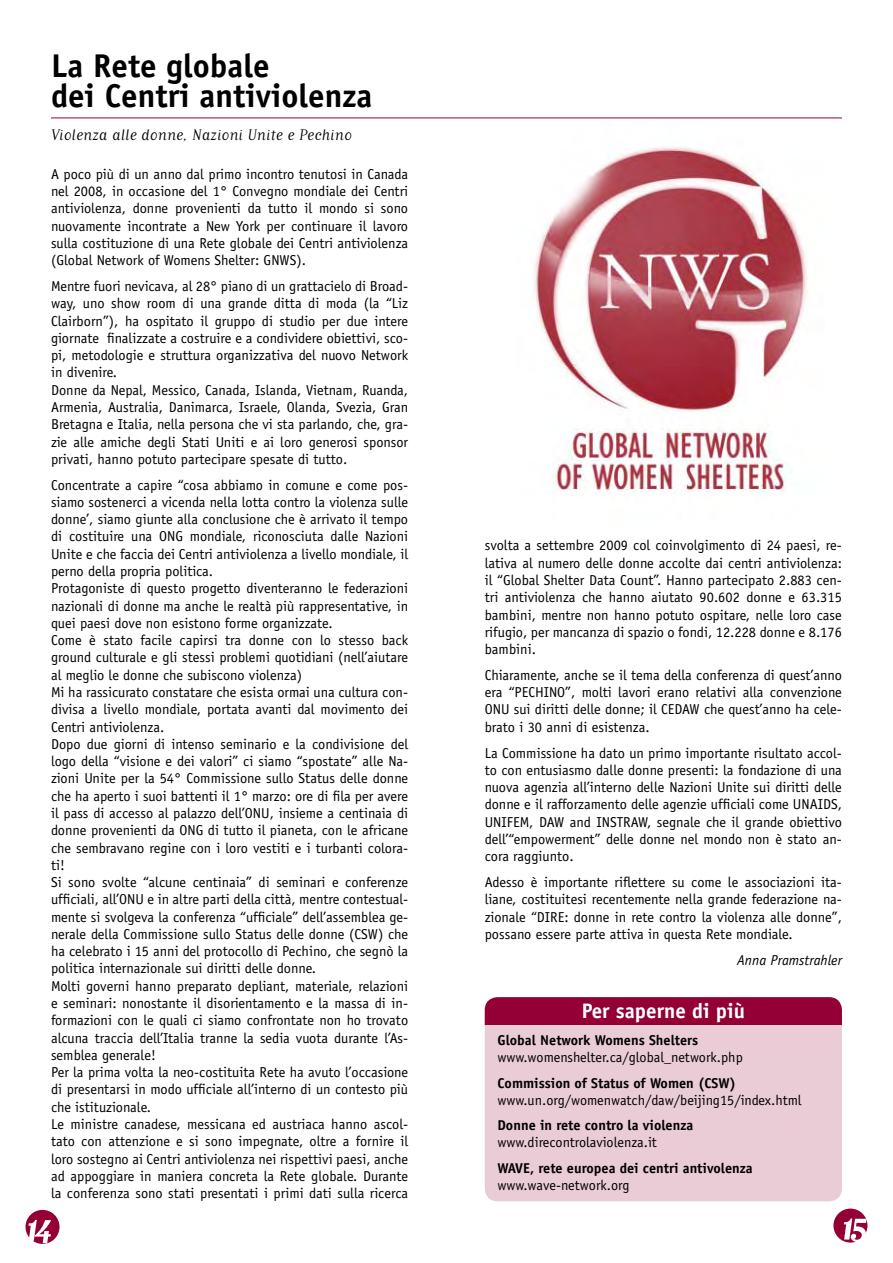
<style>
.page{position:relative;width:893px;height:1263px;background:#fff}
.page>*{position:absolute;margin:0;border:0;box-sizing:border-box;transform-origin:0 0}
.t1{font:700 33px/30px "Officina Sans";color:#000}
.t2{font:700 21px "Officina Sans";color:#fff}
.t3{font:18px "Matrix Script";color:#000}
.t4{font:14.4px/17.2px "Officina Sans";color:#000;text-align:justify}
.t5{font:italic 14.4px "Officina Sans";color:#000}
.t6{font:14.25px "Officina Sans";color:#000}
.t7{font:700 14.25px "Officina Sans";color:#000}
</style>
<div class="page">
<div style="left:485px;top:1025px;width:357px;height:176px;background:#eaccd7"></div>
<div style="left:485px;top:997px;width:357px;height:28px;background:#940035"></div>
<svg style="left:26px;top:1210px;width:34px;height:34px"></svg>
<div style="left:833px;top:1208px;width:34px;height:34px;background:#940035;border-radius:50%"></div>
<svg style="left:844px;top:1218px;width:23px;height:24px"></svg>
<img style="left:534px;top:146px;width:274px;height:346px">
<hr style="left:51px;top:118px;width:791px;height:1px;background:#940035">
<h1 class="t1" style="left:51px;top:50px;width:323px">La Rete globale<br>dei Centri antiviolenza</h1>
<p class="t3" style="left:51px;top:126px;width:302px">Violenza alle donne, Nazioni Unite e Pechino</p>
<p class="t4" style="left:51px;top:165px;width:359px">A poco più di un anno dal primo incontro tenutosi in Canada nel 2008, in occasione del 1° Convegno mondiale dei Centri antiviolenza, donne provenienti da tutto il mondo si sono nuovamente incontrate a New York per continuare il lavoro sulla costituzione di una Rete globale dei Centri antiviolenza (Global Network of Womens Shelter: GNWS).</p>
<p class="t4" style="left:51px;top:277px;width:359px;text-align:left">Mentre fuori nevicava, al 28° piano di un grattacielo di Broad&shy;way, uno show room di una grande ditta di moda (la “Liz Clairborn”), ha ospitato il gruppo di studio per due intere giornate finalizzate a costruire e a condividere obiettivi, sco&shy;pi, metodologie e struttura organizzativa del nuovo Network in divenire.<br>Donne da Nepal, Messico, Canada, Islanda, Vietnam, Ruanda, Armenia, Australia, Danimarca, Israele, Olanda, Svezia, Gran Bretagna e Italia, nella persona che vi sta parlando, che, gra&shy;zie alle amiche degli Stati Uniti e ai loro generosi sponsor privati, hanno potuto partecipare spesate di tutto.</p>
<p class="t4" style="left:51px;top:476px;width:359px;text-align:left">Concentrate a capire “cosa abbiamo in comune e come pos&shy;siamo sostenerci a vicenda nella lotta contro la violenza sulle donne’, siamo giunte alla conclusione che è arrivato il tempo di costituire una ONG mondiale, riconosciuta dalle Nazioni Unite e che faccia dei Centri antiviolenza a livello mondiale, il perno della propria politica.<br>Protagoniste di questo progetto diventeranno le federazioni nazionali di donne ma anche le realtà più rappresentative, in quei paesi dove non esistono forme organizzate.<br>Come è stato facile capirsi tra donne con lo stesso back ground culturale e gli stessi problemi quotidiani (nell’aiutare al meglio le donne che subiscono violenza)<br>Mi ha rassicurato constatare che esista ormai una cultura con&shy;divisa a livello mondiale, portata avanti dal movimento dei Centri antiviolenza.<br>Dopo due giorni di intenso seminario e la condivisione del logo della “visione e dei valori” ci siamo “spostate” alle Na&shy;zioni Unite per la 54° Commissione sullo Status delle donne che ha aperto i suoi battenti il 1° marzo: ore di fila per avere il pass di accesso al palazzo dell’ONU, insieme a centinaia di donne provenienti da ONG di tutto il pianeta, con le africane che sembravano regine con i loro vestiti e i turbanti colora&shy;ti!<br>Si sono svolte “alcune centinaia” di seminari e conferenze ufficiali, all’ONU e in altre parti della città, mentre contestual&shy;mente si svolgeva la conferenza “ufficiale” dell’assemblea ge&shy;nerale della Commissione sullo Status delle donne (CSW) che ha celebrato i 15 anni del protocollo di Pechino, che segnò la politica internazionale sui diritti delle donne.<br>Molti governi hanno preparato depliant, materiale, relazioni e seminari: nonostante il disorientamento e la massa di in&shy;formazioni con le quali ci siamo confrontate non ho trovato alcuna traccia dell’Italia tranne la sedia vuota durante l’As&shy;semblea generale!<br>Per la prima volta la neo-costituita Rete ha avuto l’occasione di presentarsi in modo ufficiale all’interno di un contesto più che istituzionale.<br>Le ministre canadese, messicana ed austriaca hanno ascol&shy;tato con attenzione e si sono impegnate, oltre a fornire il loro sostegno ai Centri antiviolenza nei rispettivi paesi, anche ad appoggiare in maniera concreta la Rete globale. Durante la conferenza sono stati presentati i primi dati sulla ricerca</p>
<p class="t4" style="left:485px;top:537px;width:359px">svolta a settembre 2009 col coinvolgimento di 24 paesi, re&shy;lativa al numero delle donne accolte dai centri antiviolenza: il “Global Shelter Data Count”. Hanno partecipato 2.883 cen&shy;tri antiviolenza che hanno aiutato 90.602 donne e 63.315 bambini, mentre non hanno potuto ospitare, nelle loro case rifugio, per mancanza di spazio o fondi, 12.228 donne e 8.176 bambini.</p>
<p class="t4" style="left:485px;top:666px;width:359px">Chiaramente, anche se il tema della conferenza di quest’anno era “PECHINO”, molti lavori erano relativi alla convenzione ONU sui diritti delle donne; il CEDAW che quest’anno ha cele&shy;brato i 30 anni di esistenza.</p>
<p class="t4" style="left:485px;top:744px;width:359px">La Commissione ha dato un primo importante risultato accol&shy;to con entusiasmo dalle donne presenti: la fondazione di una nuova agenzia all’interno delle Nazioni Unite sui diritti delle donne e il rafforzamento delle agenzie ufficiali come UNAIDS, UNIFEM, DAW and INSTRAW, segnale che il grande obiettivo dell’“empowerment” delle donne nel mondo non è stato an&shy;cora raggiunto.</p>
<p class="t4" style="left:485px;top:873px;width:359px">Adesso è importante riflettere su come le associazioni ita&shy;liane, costituitesi recentemente nella grande federazione na&shy;zionale “DIRE: donne in rete contro la violenza alle donne”, possano essere parte attiva in questa Rete mondiale.</p>
<p class="t5" style="left:737px;top:951px;width:106px">Anna Pramstrahler</p>
<h2 class="t2" style="left:582px;top:998px;width:165px">Per saperne di più</h2>
<p class="t7" style="left:497px;top:1031px;width:202px">Global Network Womens Shelters</p>
<p class="t6" style="left:497px;top:1049px;width:247px">www.womenshelter.ca/global_network.php</p>
<p class="t7" style="left:497px;top:1074px;width:240px">Commission of Status of Women (CSW)</p>
<p class="t6" style="left:497px;top:1091px;width:306px">www.un.org/womenwatch/daw/beijing15/index.html</p>
<p class="t7" style="left:497px;top:1116px;width:197px">Donne in rete contro la violenza</p>
<p class="t6" style="left:497px;top:1134px;width:161px">www.direcontrolaviolenza.it</p>
<p class="t7" style="left:497px;top:1159px;width:257px">WAVE, rete europea dei centri antivolenza</p>
<p class="t6" style="left:497px;top:1177px;width:133px">www.wave-network.org</p>
</div>
